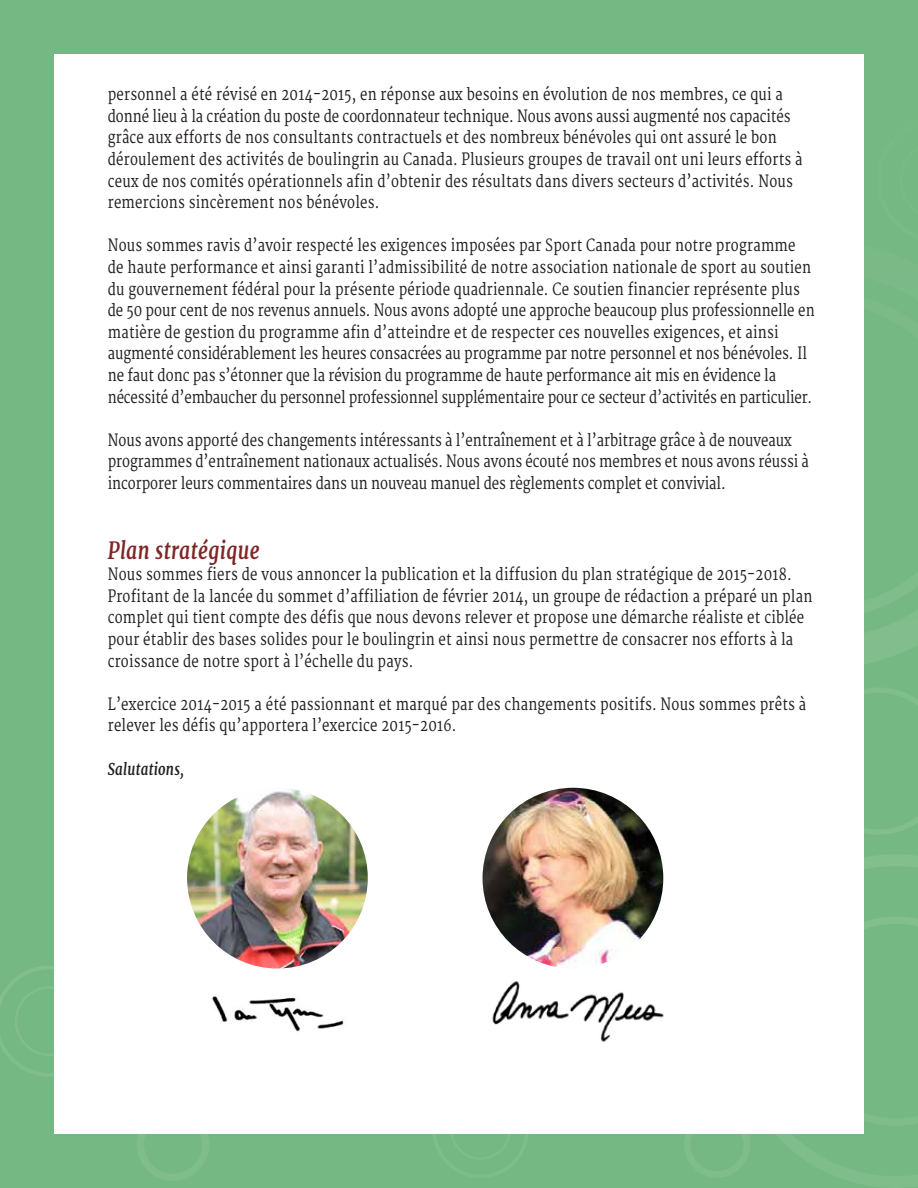
<style>
.page{position:relative;width:918px;height:1188px;background:#76b883}
.page>*{position:absolute;margin:0;border:0;box-sizing:border-box;transform-origin:0 0}
.t1{font:italic 700 24px "Merriweather";letter-spacing:.02em;color:#7f2726;scale:.8 1}
.t2{font:16.5px/21.6px "Merriweather";letter-spacing:.02em;color:#231f20;scale:.8 1}
.t3{font:16.5px/21.6px "Merriweather";color:#231f20;scale:.8 1}
.t4{font:italic 700 16.5px "Merriweather";letter-spacing:.02em;color:#231f20;scale:.8 1}
</style>
<div class="page">
<svg style="left:864px;top:621px;width:54px;height:43px"></svg>
<svg style="left:750px;top:855px;width:168px;height:279px"></svg>
<svg style="left:864px;top:916px;width:54px;height:210px"></svg>
<svg style="left:864px;top:688px;width:54px;height:146px"></svg>
<svg style="left:0;top:966px;width:54px;height:110px"></svg>
<svg style="left:137px;top:1133px;width:72px;height:1px"></svg>
<svg style="left:432px;top:1133px;width:318px;height:1px"></svg>
<div style="left:54px;top:54px;width:810px;height:1079px;background:#fff"></div>
<img style="left:492px;top:981px;width:172px;height:61px">
<img style="left:187px;top:788px;width:181px;height:181px;border-radius:90px">
<img style="left:483px;top:788px;width:180px;height:181px;border-radius:90px">
<img style="left:212px;top:996px;width:132px;height:36px">
<p class="t2" style="left:108px;top:84px;width:870px">personnel a été révisé en 2014-2015, en réponse aux besoins en évolution de nos membres, ce qui a donné lieu à la création du poste de coordonnateur technique. Nous avons aussi augmenté nos capacités grâce aux efforts de nos consultants contractuels et des nombreux bénévoles qui ont assuré le bon déroulement des activités de boulingrin au Canada. Plusieurs groupes de travail ont uni leurs efforts à ceux de nos comités opérationnels afin d’obtenir des résultats dans divers secteurs d’activités. Nous remercions sincèrement nos bénévoles.</p>
<p class="t3" style="left:108px;top:236px;width:885px">Nous sommes ravis d’avoir respecté les exigences imposées par Sport Canada pour notre programme de haute performance et ainsi garanti l’admissibilité de notre association nationale de sport au soutien du gouvernement fédéral pour la présente période quadriennale. Ce soutien financier représente plus de 50 pour cent de nos revenus annuels. Nous avons adopté une approche beaucoup plus professionnelle en matière de gestion du programme afin d’atteindre et de respecter ces nouvelles exigences, et ainsi augmenté considérablement les heures consacrées au programme par notre personnel et nos bénévoles. Il ne faut donc pas s’étonner que la révision du programme de haute performance ait mis en évidence la nécessité d’embaucher du personnel professionnel supplémentaire pour ce secteur d’activités en particulier.</p>
<p class="t3" style="left:108px;top:430px;width:878px">Nous avons apporté des changements intéressants à l’entraînement et à l’arbitrage grâce à de nouveaux programmes d’entraînement nationaux actualisés. Nous avons écouté nos membres et nous avons réussi à incorporer leurs commentaires dans un nouveau manuel des règlements complet et convivial.</p>
<h1 class="t1" style="left:108px;top:535px;width:191px">Plan stratégique</h1>
<p class="t2" style="left:108px;top:564px;width:882px">Nous sommes fiers de vous annoncer la publication et la diffusion du plan stratégique de 2015-2018.<br>Profitant de la lancée du sommet d’affiliation de février 2014, un groupe de rédaction a préparé un plan complet qui tient compte des défis que nous devons relever et propose une démarche réaliste et ciblée pour établir des bases solides pour le boulingrin et ainsi nous permettre de consacrer nos efforts à la croissance de notre sport à l’échelle du pays.</p>
<p class="t2" style="left:108px;top:694px;width:875px">L’exercice 2014-2015 a été passionnant et marqué par des changements positifs. Nous sommes prêts à relever les défis qu’apportera l’exercice 2015-2016.</p>
<p class="t4" style="left:108px;top:758px;width:97px">Salutations,</p>
</div>
